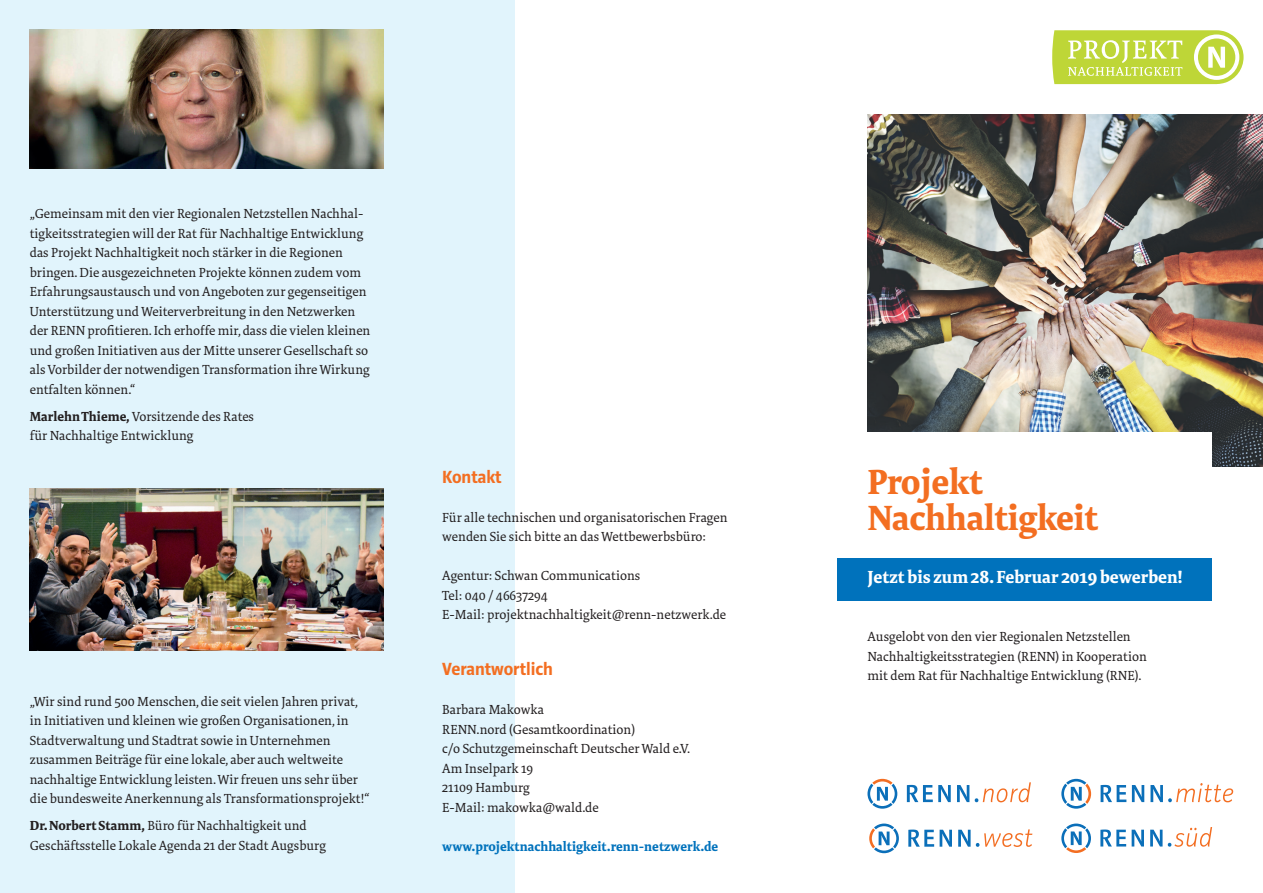
<style>
.page{position:relative;width:1263px;height:893px;background:#fff}
.page>*{position:absolute;margin:0;border:0;box-sizing:border-box;transform-origin:0 0}
.t1{font:700 36px/36px "Tundra OT";letter-spacing:-.01em;color:#f36e21}
.t2{font:700 18px "Tundra OT";color:#fff}
.t3{font:700 18px "Riga";color:#f36e21}
.t4{font:13.5px/19.5px "Tundra OT";color:#231f20}
.t5{font:700 13.5px "Tundra OT";color:#0072bc}
.s1{font-weight:700}
</style>
<div class="page">
<img style="left:867px;top:114px;width:396px;height:352px">
<div style="left:0;top:0;width:514px;height:893px;background:#e1f4fc"></div>
<svg style="left:1052px;top:30px;width:191px;height:54px"></svg>
<svg style="left:1061px;top:779px;width:30px;height:30px"></svg>
<svg style="left:1100px;top:785px;width:26px;height:17px"></svg>
<svg style="left:1132px;top:785px;width:12px;height:17px"></svg>
<svg style="left:1150px;top:783px;width:83px;height:19px"></svg>
<svg style="left:1061px;top:823px;width:30px;height:30px"></svg>
<svg style="left:1100px;top:829px;width:44px;height:17px"></svg>
<svg style="left:1150px;top:830px;width:12px;height:16px"></svg>
<svg style="left:1168px;top:827px;width:44px;height:20px"></svg>
<svg style="left:869px;top:823px;width:30px;height:30px"></svg>
<svg style="left:908px;top:830px;width:44px;height:17px"></svg>
<svg style="left:958px;top:830px;width:12px;height:17px"></svg>
<svg style="left:976px;top:829px;width:56px;height:18px"></svg>
<svg style="left:867px;top:779px;width:30px;height:30px"></svg>
<svg style="left:907px;top:785px;width:44px;height:17px"></svg>
<svg style="left:957px;top:785px;width:12px;height:17px"></svg>
<svg style="left:975px;top:782px;width:56px;height:20px"></svg>
<img style="left:30px;top:30px;width:354px;height:138px">
<img style="left:30px;top:488px;width:354px;height:162px">
<div style="left:838px;top:558px;width:374px;height:42px;background:#0072bc"></div>
<div style="left:838px;top:432px;width:374px;height:112px;background:#fff"></div>
<p class="t4" style="left:30px;top:204px;width:342px">„Gemeinsam mit den vier Regionalen Netzstellen Nachhal&shy;tigkeitsstrategien will der Rat für Nachhaltige Entwicklung das Projekt Nachhaltigkeit noch stärker in die Regionen bringen. Die ausgezeichneten Projekte können zudem vom Erfahrungsaustausch und von Angeboten zur gegenseitigen Unterstützung und Weiterverbreitung in den Netzwerken der RENN profitieren. Ich erhoffe mir, dass die vielen kleinen und großen Initiativen aus der Mitte unserer Gesellschaft so als Vorbilder der notwendigen Transformation ihre Wirkung entfalten können.“</p>
<p class="t4" style="left:30px;top:407px;width:226px"><span class="s1">Marlehn Thieme,</span> Vorsitzende des Rates für Nachhaltige Entwicklung</p>
<p class="t4" style="left:30px;top:692px;width:341px">„Wir sind rund 500 Menschen, die seit vielen Jahren privat, in Initiativen und kleinen wie großen Organisationen, in Stadtverwaltung und Stadtrat sowie in Unternehmen zusammen Beiträge für eine lokale, aber auch weltweite nachhaltige Entwicklung leisten. Wir freuen uns sehr über die bundesweite Anerkennung als Transformationsprojekt!“</p>
<p class="t4" style="left:30px;top:816px;width:298px"><span class="s1">Dr. Norbert Stamm,</span> Büro für Nachhaltigkeit und<br>Geschäftsstelle Lokale Agenda 21 der Stadt Augsburg</p>
<h2 class="t3" style="left:442px;top:467px;width:61px">Kontakt</h2>
<p class="t4" style="left:442px;top:508px;width:287px">Für alle technischen und organisatorischen Fragen wenden Sie sich bitte an das Wettbewerbsbüro:</p>
<p class="t4" style="left:442px;top:566px;width:285px">Agentur: Schwan Communications<br>Tel: 040 / 46637294<br>E-Mail: projektnachhaltigkeit@renn-netzwerk.de</p>
<h2 class="t3" style="left:442px;top:659px;width:112px">Verantwortlich</h2>
<p class="t4" style="left:442px;top:700px;width:249px">Barbara Makowka<br>RENN.nord (Gesamtkoordination)<br>c/o Schutzgemeinschaft Deutscher Wald e.V.<br>Am Inselpark 19<br>21109 Hamburg<br>E-Mail: makowka@wald.de</p>
<p class="t5" style="left:442px;top:838px;width:278px">www.projektnachhaltigkeit.renn-netzwerk.de</p>
<h1 class="t1" style="left:867px;top:466px;width:232px">Projekt<br>Nachhaltigkeit</h1>
<h2 class="t2" style="left:867px;top:566px;width:317px">Jetzt bis zum 28. Februar 2019 bewerben!</h2>
<p class="t4" style="left:867px;top:628px;width:281px">Ausgelobt von den vier Regionalen Netzstellen<br>Nachhaltigkeitsstrategien (RENN) in Kooperation mit dem Rat für Nachhaltige Entwicklung (RNE).</p>
</div>
